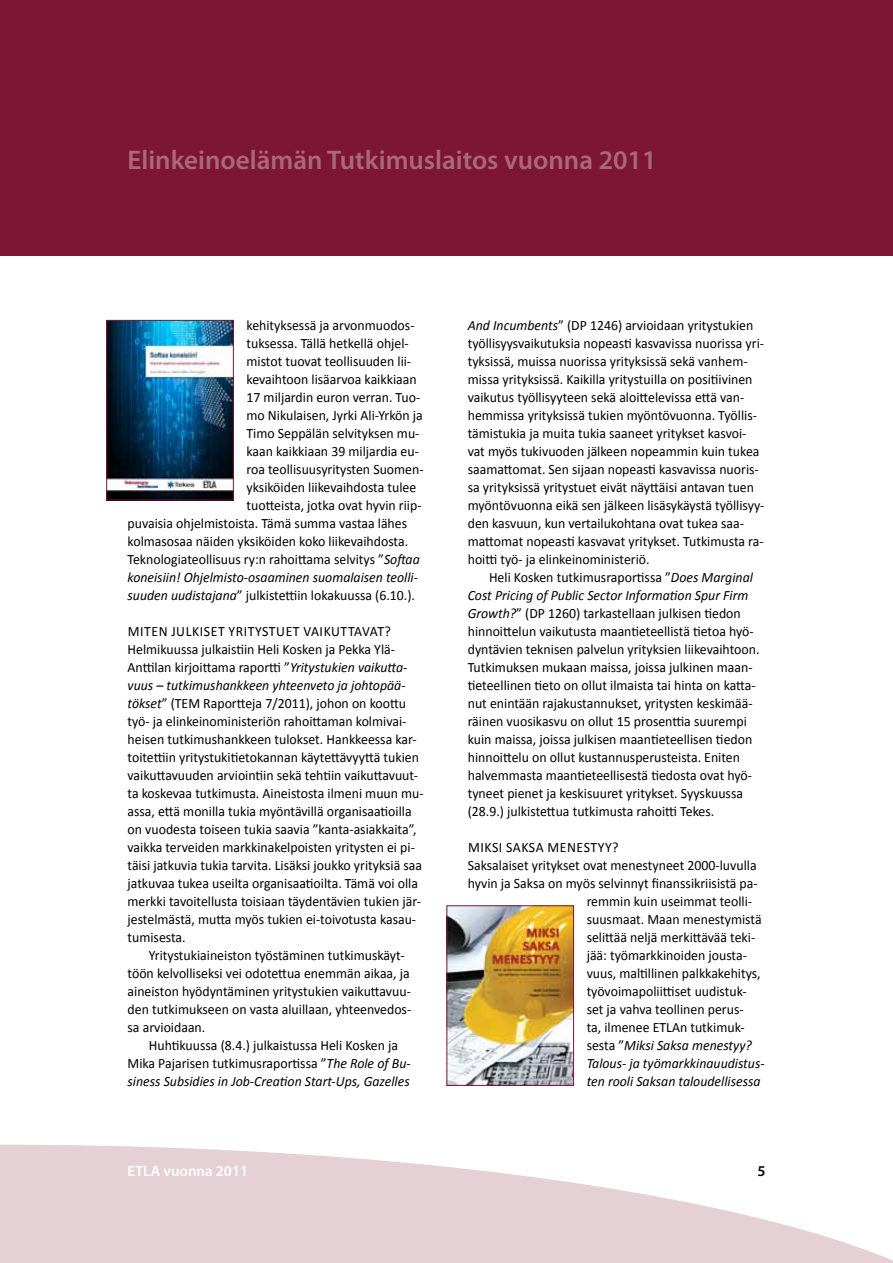
<style>
.page{position:relative;width:893px;height:1263px;background:#fff}
.page>*{position:absolute;margin:0;border:0;box-sizing:border-box;transform-origin:0 0}
.t1{font:600 27px "Myriad Pro";color:#ab687b}
.t2{font:600 15px "Myriad Pro";color:#fff}
.t3{font:600 15px "Myriad Pro";color:#000}
.t4{font:14.25px/18px "Calibri";color:#000}
.t5{font:italic 14.25px "Calibri";color:#000}
.t6{font:14.25px "Calibri";letter-spacing:.04em;color:#000}
.s1{font-style:italic}
.s2{font-style:normal}
</style>
<div class="page">
<div style="left:0;top:0;width:893px;height:255px;background:#7d1634"></div>
<svg style="left:0;top:1145px;width:893px;height:118px;fill:#e5d0d6"></svg>
<img style="left:106px;top:322px;width:128px;height:179px">
<div style="left:106px;top:320px;width:128px;height:180px;border:1px solid #7d1634"></div>
<img style="left:448px;top:907px;width:124px;height:177px">
<div style="left:446px;top:905px;width:128px;height:181px;border:1px solid #7d1634"></div>
<h1 class="t1" style="left:128px;top:143px;width:530px">Elinkeinoelämän Tutkimuslaitos vuonna 2011</h1>
<p class="t4" style="left:246px;top:316px;width:170px">kehityksessä ja arvonmuodos-</p>
<p class="t4" style="left:246px;top:334px;width:164px">tuksessa. Tällä hetkellä ohjel-</p>
<p class="t4" style="left:246px;top:352px;width:166px">mistot tuovat teollisuuden lii-</p>
<p class="t4" style="left:246px;top:370px;width:172px">kevaihtoon lisäarvoa kaikkiaan</p>
<p class="t4" style="left:246px;top:388px;width:175px">17 miljardin euron verran. Tuo-</p>
<p class="t4" style="left:246px;top:406px;width:178px">mo N ikulaisen, Jyrki Ali-Yrkön ja</p>
<p class="t4" style="left:246px;top:424px;width:174px">Timo Seppälän selvityksen mu-</p>
<p class="t4" style="left:246px;top:442px;width:174px">kaan kaikkiaan 39 miljardia eu-</p>
<p class="t4" style="left:246px;top:460px;width:179px">roa teollisuusyritysten Suomen-</p>
<p class="t4" style="left:246px;top:478px;width:171px">yksiköiden liikevaihdosta tulee</p>
<p class="t4" style="left:246px;top:496px;width:177px">tuotteista, jotka ovat hyvin riip-</p>
<p class="t4" style="left:128px;top:514px;width:281px">puvaisia ohjelmistoista. Tämä summa vastaa lähes</p>
<p class="t4" style="left:128px;top:532px;width:282px">kolmasosaa näiden yksiköiden koko liikevaihdosta.</p>
<p class="t4" style="left:128px;top:550px;width:294px">Teknologiateollisuus ry:n rahoittama selvitys ”<span class="s1">Softaa</span></p>
<p class="t5" style="left:128px;top:567px;width:292px">koneisiin! Ohjelmisto-osaaminen suomalaisen teolli-</p>
<p class="t4" style="left:128px;top:586px;width:289px"><span class="s1">suuden uudistajana</span>” julkistettiin lokakuussa (6.10.).</p>
<p class="t4" style="left:128px;top:622px;width:298px">M iten julkiset yritystuet vaikuttavat?<br>Helmikuussa julkaistiin Heli Kosken ja Pekka Ylä-Anttilan kirjoittama raportti ”<span class="s1">Yritystukien vaikutta&shy;vuus – tutkimushankkeen yhteenveto ja johtopää&shy;tökset</span>” (TEM Raportteja 7/2011), johon on koottu työ- ja elinkeinoministeriön rahoittaman kolmivai&shy;heisen tutkimushankkeen tulokset. Hankkeessa kar&shy;toitettiin yritystukitietokannan käytettävyyttä tukien vaikuttavuuden arviointiin sekä tehtiin vaikuttavuut&shy;ta koskevaa tutkimusta. Aineistosta ilmeni muun mu&shy;assa, että monilla tukia myöntävillä organisaatioilla on vuodesta toiseen tukia saavia ”kanta-asiakkaita”, vaikka terveiden markkinakelpoisten yritysten ei pi&shy;täisi jatkuvia tukia tarvita. Lisäksi joukko yrityksiä saa jatkuvaa tukea useilta organisaatioilta. Tämä voi olla merkki tavoitellusta toisiaan täydentävien tukien jär&shy;jestelmästä, mutta myös tukien ei-toivotusta kasau&shy;tumisesta.</p>
<p class="t4" style="left:128px;top:946px;width:285px;text-indent:21px">Yritystukiaineiston työstäminen tutkimuskäyt&shy;töön kelvolliseksi vei odotettua enemmän aikaa, ja aineiston hyödyntäminen yritystukien vaikuttavuu&shy;den tutkimukseen on vasta aluillaan, yhteenvedos&shy;sa arvioidaan.</p>
<p class="t4" style="left:128px;top:1036px;width:285px;text-indent:21px">Huhtikuussa (8.4.) julkaistussa Heli Kosken ja<br>M ika Pajarisen tutkimusraportissa ”<span class="s1">The Role of Bu&shy;siness Subsidies in Job-Creation Start-Ups, Gazelles</span></p>
<p class="t4" style="left:468px;top:316px;width:298px"><span class="s1">And Incumbents</span>” (DP 1246) arvioidaan yritystukien työllisyysvaikutuksia nopeasti kasvavissa nuorissa yri&shy;tyksissä, muissa nuorissa yrityksissä sekä vanhem&shy;missa yrityksissä. Kaikilla yritystuilla on positiivinen vaikutus työllisyyteen sekä aloittelevissa että van&shy;hemmissa yrityksissä tukien myöntövuonna. Työllis&shy;tämistukia ja muita tukia saaneet yritykset kasvoi&shy;vat myös tukivuoden jälkeen nopeammin kuin tukea saamattomat. Sen sijaan nopeasti kasvavissa nuoris&shy;sa yrityksissä yritystuet eivät näyttäisi antavan tuen myöntövuonna eikä sen jälkeen lisäsykäystä työllisyy&shy;den kasvuun, kun vertailukohtana ovat tukea saa&shy;mattomat nopeasti kasvavat yritykset. Tutkimusta ra&shy;hoitti työ- ja elinkeinoministeriö.</p>
<p class="t4" style="left:468px;top:568px;width:293px;text-indent:21px">Heli Kosken tutkimusraportissa ”<span class="s1">Does Marginal Cost Pricing of Public Sector Information Spur Firm Growth?</span>” (DP 1260) tarkastellaan julkisen tiedon hinnoittelun vaikutusta maantieteellistä tietoa hyö&shy;dyntävien teknisen palvelun yrityksien liikevaihtoon.<br>Tutkimuksen mukaan maissa, joissa julkinen maan&shy;tieteellinen tieto on ollut ilmaista tai hinta on katta&shy;nut enintään rajakustannukset, yritysten keskimää&shy;räinen vuosikasvu on ollut 15 prosenttia suurempi kuin maissa, joissa julkisen maantieteellisen tiedon hinnoittelu on ollut kustannusperusteista. Eniten halvemmasta maantieteellisestä tiedosta ovat hyö&shy;tyneet pienet ja keskisuuret yritykset. Syyskuussa (28.9.) julkistettua tutkimusta rahoitti Tekes.</p>
<p class="t6" style="left:468px;top:838px;width:152px">M iksi Saksa menestyy?</p>
<p class="t4" style="left:468px;top:856px;width:290px">Saksalaiset yritykset ovat menestyneet 2000-luvulla</p>
<p class="t4" style="left:468px;top:874px;width:291px">hyvin ja Saksa on myös selvinnyt finanssikriisistä pa-</p>
<p class="t4" style="left:587px;top:892px;width:167px">remmin kuin useimmat teolli-</p>
<p class="t4" style="left:587px;top:910px;width:176px">suusmaat. Maan menestymistä</p>
<p class="t4" style="left:587px;top:928px;width:170px">selittää neljä merkittävää teki-</p>
<p class="t4" style="left:587px;top:946px;width:162px">jää: työmarkkinoiden jousta-</p>
<p class="t4" style="left:587px;top:964px;width:175px">vuus, maltillinen palkkakehitys,</p>
<p class="t4" style="left:587px;top:982px;width:162px">työvoimapoliittiset uudistuk-</p>
<p class="t4" style="left:587px;top:1000px;width:158px">set ja vahva teollinen perus-</p>
<p class="t4" style="left:587px;top:1018px;width:160px">ta, ilmenee ETLAn tutkimuk-</p>
<p class="t5" style="left:587px;top:1035px;width:167px"><span class="s2">sesta ”</span>Miksi Saksa menestyy?</p>
<p class="t5" style="left:587px;top:1053px;width:179px">Talous- ja työmarkkinauudistus-</p>
<p class="t5" style="left:587px;top:1071px;width:175px">ten rooli Saksan taloudellisessa</p>
<p class="t2" style="left:128px;top:1161px;width:122px">ETLA vuonna 2011</p>
<p class="t3" style="left:757px;top:1162px;width:10px">5</p>
</div>
